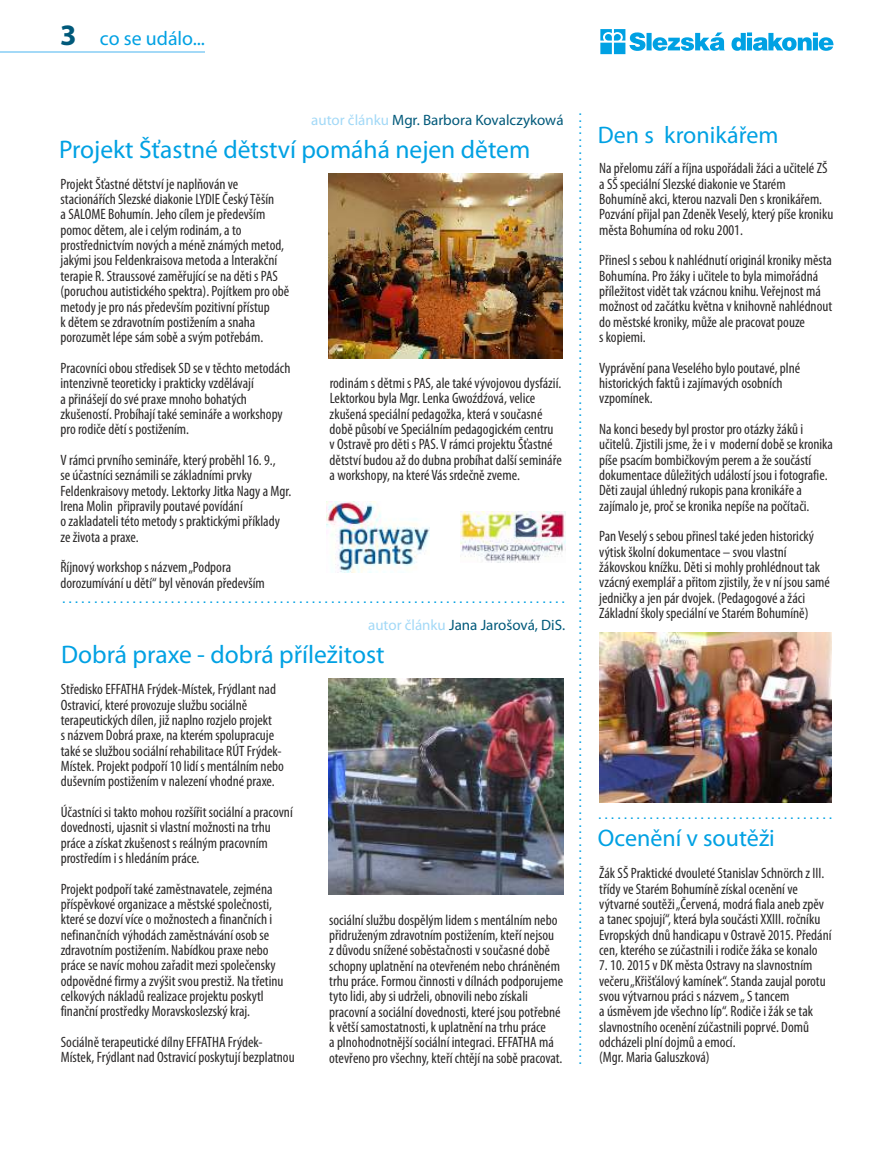
<style>
.page{position:relative;width:893px;height:1149px;background:#fff}
.page>*{position:absolute;margin:0;border:0;box-sizing:border-box;transform-origin:0 0}
.t1{font:25.5px "Myriad Pro";color:#00a1e3}
.t2{font:24px "Myriad Pro";color:#00a1e3}
.t3{font:19.8px "Myriad Pro";color:#00a1e3}
.t4{font:15.45px "Arial";color:#00a1e3}
.t5{font:condensed 15px/15.3px "Myriad Pro";color:#2b2929}
.t6{font:15px "Myriad Pro";color:#00597a}
.s1{font-weight:700;font-size:29.7px;color:#00597a}
.s2{color:#a3d9f7}
</style>
<div class="page">
<img style="left:599px;top:632px;width:232px;height:170px">
<img style="left:329px;top:173px;width:234px;height:185px">
<hr style="left:0;top:52px;width:205px;height:1px;background:#a3d9f7">
<svg style="left:600px;top:29px;width:233px;height:25px"></svg>
<img style="left:460px;top:511px;width:106px;height:51px">
<img style="left:327px;top:501px;width:103px;height:71px">
<img style="left:329px;top:678px;width:235px;height:215px">
<h3 class="t3" style="left:60px;top:31px;width:146px"><span class="s1">3</span> co se událo...</h3>
<p class="t6" style="left:311px;top:113px;width:254px"><span class="s2">autor článku</span> Mgr. Barbora Kovalczykowá</p>
<h1 class="t1" style="left:59px;top:138px;width:473px">Projekt Šťastné dětství pomáhá nejen dětem</h1>
<p class="t5" style="left:61px;top:177px;width:230px">Projekt Šťastné dětství je naplňován ve stacionářích Slezské diakonie LYDIE Český Těšín<br>a SALOME Bohumín. Jeho cílem je především pomoc dětem, ale i celým rodinám, a to prostřednictvím nových a méně známých metod, jakými jsou Feldenkraisova metoda a Interakční terapie R. Straussové zaměřující se na děti s PAS (poruchou autistického spektra). Pojítkem pro obě metody je pro nás především pozitivní přístup<br>k dětem se zdravotním postižením a snaha porozumět lépe sám sobě a svým potřebám.</p>
<p class="t5" style="left:61px;top:361px;width:232px">Pracovníci obou středisek SD se v těchto metodách intenzivně teoreticky i prakticky vzdělávají<br>a přinášejí do své praxe mnoho bohatých zkušeností. Probíhají také semináře a workshopy pro rodiče dětí s postižením.</p>
<p class="t5" style="left:61px;top:453px;width:232px">V rámci prvního semináře, který proběhl 16. 9.,<br>se účastníci seznámili se základními prvky Feldenkraisovy metody. Lektorky Jitka Nagy a Mgr.<br>Irena Molin připravily poutavé povídání<br>o zakladateli této metody s praktickými příklady ze života a praxe.</p>
<p class="t5" style="left:61px;top:560px;width:206px">Říjnový workshop s názvem „Podpora dorozumívání u dětí“ byl věnován především</p>
<p class="t5" style="left:330px;top:376px;width:234px">rodinám s dětmi s PAS, ale také vývojovou dysfázií.<br>Lektorkou byla Mgr. Lenka Gwoźdźová, velice zkušená speciální pedagožka, která v současné době působí ve Speciálním pedagogickém centru v Ostravě pro děti s PAS. V rámci projektu Šťastné dětství budou až do dubna probíhat další semináře a workshopy, na které Vás srdečně zveme.</p>
<p class="t4" style="left:62px;top:592px;width:505px">...............................................................................</p>
<p class="t6" style="left:368px;top:619px;width:199px"><span class="s2">autor článku</span> Jana Jarošová, DiS.</p>
<h1 class="t1" style="left:61px;top:644px;width:325px">Dobrá praxe - dobrá příležitost</h1>
<p class="t5" style="left:61px;top:682px;width:225px">Středisko EFFATHA Frýdek-Místek, Frýdlant nad Ostravicí, které provozuje službu sociálně terapeutických dílen, již naplno rozjelo projekt<br>s názvem Dobrá praxe, na kterém spolupracuje také se službou sociální rehabilitace RÚT Frýdek-Místek. Projekt podpoří 10 lidí s mentálním nebo duševním postižením v nalezení vhodné praxe.</p>
<p class="t5" style="left:61px;top:805px;width:233px">Účastníci si takto mohou rozšířit sociální a pracovní dovednosti, ujasnit si vlastní možnosti na trhu práce a získat zkušenost s reálným pracovním prostředím i s hledáním práce.</p>
<p class="t5" style="left:61px;top:882px;width:224px">Projekt podpoří také zaměstnavatele, zejména příspěvkové organizace a městské společnosti, které se dozví více o možnostech a finančních i nefinančních výhodách zaměstnávání osob se zdravotním postižením. Nabídkou praxe nebo práce se navíc mohou zařadit mezi společensky odpovědné firmy a zvýšit svou prestiž. Na třetinu celkových nákladů realizace projektu poskytl finanční prostředky Moravskoslezský kraj.</p>
<p class="t5" style="left:61px;top:1035px;width:235px">Sociálně terapeutické dílny EFFATHA Frýdek-<br>Místek, Frýdlant nad Ostravicí poskytují bezplatnou</p>
<p class="t5" style="left:329px;top:913px;width:236px">sociální službu dospělým lidem s mentálním nebo přidruženým zdravotním postižením, kteří nejsou<br>z důvodu snížené soběstačnosti v současné době schopny uplatnění na otevřeném nebo chráněném trhu práce. Formou činnosti v dílnách podporujeme tyto lidi, aby si udrželi, obnovili nebo získali pracovní a sociální dovednosti, které jsou potřebné k větší samostatnosti, k uplatnění na trhu práce<br>a plnohodnotnější sociální integraci. EFFATHA má otevřeno pro všechny, kteří chtějí na sobě pracovat.</p>
<h2 class="t2" style="left:598px;top:125px;width:182px">Den s kronikářem</h2>
<p class="t5" style="left:599px;top:162px;width:236px">Na přelomu září a října uspořádali žáci a učitelé ZŠ a SŠ speciální Slezské diakonie ve Starém Bohumíně akci, kterou nazvali Den s kronikářem.<br>Pozvání přijal pan Zdeněk Veselý, který píše kroniku města Bohumína od roku 2001.</p>
<p class="t5" style="left:599px;top:254px;width:235px">Přinesl s sebou k nahlédnutí originál kroniky města Bohumína. Pro žáky i učitele to byla mimořádná příležitost vidět tak vzácnou knihu. Veřejnost má možnost od začátku května v knihovně nahlédnout do městské kroniky, může ale pracovat pouze<br>s kopiemi.</p>
<p class="t5" style="left:599px;top:361px;width:203px">Vyprávění pana Veselého bylo poutavé, plné historických faktů i zajímavých osobních vzpomínek.</p>
<p class="t5" style="left:599px;top:422px;width:235px">Na konci besedy byl prostor pro otázky žáků i učitelů. Zjistili jsme, že i v moderní době se kronika píše psacím bombičkovým perem a že součástí dokumentace důležitých událostí jsou i fotografie.<br>Děti zaujal úhledný rukopis pana kronikáře a zajímalo je, proč se kronika nepíše na počítači.</p>
<p class="t5" style="left:599px;top:530px;width:232px">Pan Veselý s sebou přinesl také jeden historický výtisk školní dokumentace – svou vlastní žákovskou knížku. Děti si mohly prohlédnout tak vzácný exemplář a přitom zjistily, že v ní jsou samé jedničky a jen pár dvojek. (Pedagogové a žáci Základní školy speciální ve Starém Bohumíně)</p>
<p class="t4" style="left:598px;top:807px;width:236px">.....................................</p>
<h2 class="t2" style="left:598px;top:828px;width:179px">Ocenění v soutěži</h2>
<p class="t5" style="left:599px;top:866px;width:234px">Žák SŠ Praktické dvouleté Stanislav Schnörch z III. třídy ve Starém Bohumíně získal ocenění ve výtvarné soutěži „Červená, modrá fiala aneb zpěv a tanec spojují“, která byla součásti XXIII. ročníku Evropských dnů handicapu v Ostravě 2015. Předání cen, kterého se zúčastnili i rodiče žáka se konalo</p>
<p class="t5" style="left:599px;top:958px;width:228px">7. 10. 2015 v DK města Ostravy na slavnostním večeru „Křišťálový kamínek“. Standa zaujal porotu svou výtvarnou práci s názvem „ S tancem<br>a úsměvem jde všechno líp“. Rodiče i žák se tak slavnostního ocenění zúčastnili poprvé. Domů odcházeli plní dojmů a emocí.<br>(Mgr. Maria Galuszková)</p>
</div>
